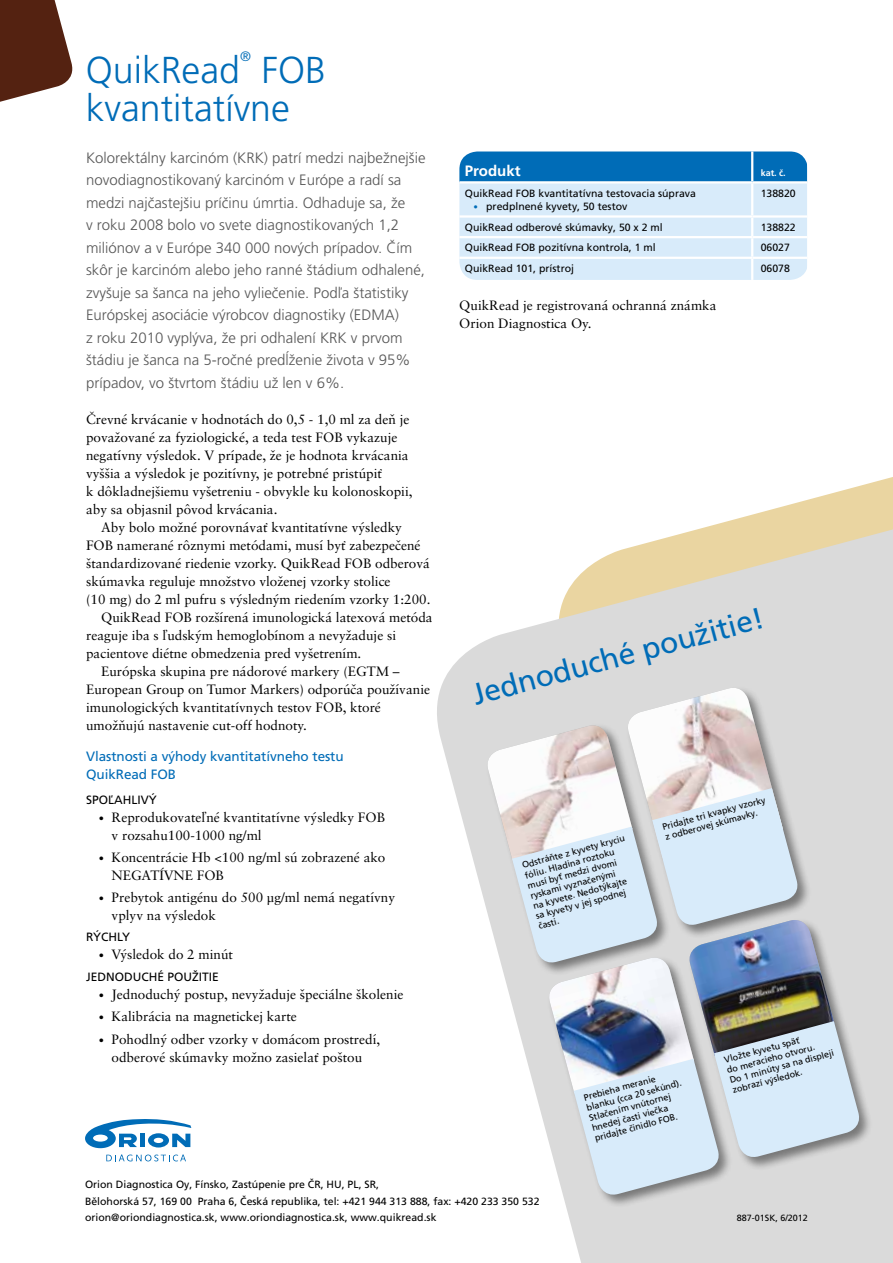
<style>
.page{position:relative;width:893px;height:1263px;background:#fff}
.page>*{position:absolute;margin:0;border:0;box-sizing:border-box;transform-origin:0 0}
.t1{font:300 37.5px/37.5px "Frutiger LT Pro";color:#006cb7}
.t2{font:30px "Frutiger LT Pro";color:#006cb7}
.t3{font:300 15px/22.5px "Frutiger LT Pro";color:#565656}
.t4{font:700 15px "Frutiger LT Pro";color:#fff}
.t5{font:300 13.65px "Frutiger LT Pro";color:#006cb7}
.t6{font:13.5px/18px "Sabon CE";color:#000}
.t7{font:13.5px/18px "Frutiger LT Pro";letter-spacing:-.005em;color:#006cb7}
.t8{font:12px "Frutiger LT Pro";color:#000}
.t9{font:10.5px/16.5px "Frutiger LT Pro";color:#000}
.t10{font:9px/10.5px "Frutiger LT Pro";color:#000}
.t11{font:700 9px "Frutiger LT Pro";color:#fff}
.s1{font-family:"Sabon LT Std";font-size:10.5px}
.s2{font-size:9px;color:#006cb7}
</style>
<div class="page">
<svg style="left:437px;top:477px;width:456px;height:786px;fill:#dadada"></svg>
<svg style="left:0;top:0;width:73px;height:102px"></svg>
<div style="left:547px;top:956px;width:185px;height:252px;background:#000;opacity:.45"></div>
<div style="left:688px;top:918px;width:185px;height:253px;background:#000;opacity:.45"></div>
<svg style="left:484px;top:688px;width:379px;height:510px"></svg>
<svg style="left:85px;top:1119px;width:106px;height:29px"></svg>
<svg style="left:106px;top:1154px;width:80px;height:7px"></svg>
<svg style="left:459px;top:151px;width:348px;height:129px;background:#a8ceea"></svg>
<hr style="left:459px;top:257px;width:293px;height:2px;background:#fff">
<hr style="left:752px;top:257px;width:55px;height:2px;background:#fff">
<hr style="left:751px;top:259px;width:2px;height:21px;background:#fff">
<hr style="left:459px;top:181px;width:293px;height:2px;background:#fff">
<hr style="left:752px;top:181px;width:55px;height:2px;background:#fff">
<h1 class="t1" style="left:86px;top:52px;width:156px">QuikRead</h1>
<p class="t5" style="left:240px;top:49px;width:12px">®</p>
<h1 class="t1" style="left:86px;top:52px;width:242px;text-indent:176px">FOB kvantitatívne</h1>
<p class="t3" style="left:86px;top:146px;width:341px">Kolorektálny karcinóm (KRK) patrí medzi najbežnejšie novodiagnostikovaný karcinóm v Európe a radí sa medzi najčastejšiu príčinu úmrtia. Odhaduje sa, že<br>v roku 2008 bolo vo svete diagnostikovaných 1,2 miliónov a v Európe 340 000 nových prípadov. Čím skôr je karcinóm alebo jeho ranné štádium odhalené, zvyšuje sa šanca na jeho vyliečenie. Podľa štatistiky Európskej asociácie výrobcov diagnostiky (EDMA)<br>z roku 2010 vyplýva, že pri odhalení KRK v prvom štádiu je šanca na 5-ročné predĺženie života v 95% prípadov, vo štvrtom štádiu už len v 6%.</p>
<p class="t6" style="left:86px;top:410px;width:328px">Črevné krvácanie v hodnotách do 0,5 - 1,0 ml za deň je považované za fyziologické, a teda test FOB vykazuje negatívny výsledok. V prípade, že je hodnota krvácania vyššia a výsledok je pozitívny, je potrebné pristúpiť<br>k dôkladnejšiemu vyšetreniu - obvykle ku kolonoskopii, aby sa objasnil pôvod krvácania.</p>
<p class="t6" style="left:101px;top:518px;width:302px">Aby bolo možné porovnávať kvantitatívne výsledky</p>
<p class="t6" style="left:86px;top:536px;width:336px">FOB namerané rôznymi metódami, musí byť zabezpečené</p>
<p class="t6" style="left:86px;top:554px;width:345px">štandardizované riedenie vzorky. QuikRead FOB odberová</p>
<p class="t6" style="left:86px;top:572px;width:306px">skúmavka reguluje množstvo vloženej vzorky stolice</p>
<p class="t6" style="left:86px;top:590px;width:346px">(10 mg) do 2 ml pufru s výsledným riedením vzorky 1:200.</p>
<p class="t6" style="left:101px;top:608px;width:333px">QuikRead FOB rozšírená imunologická latexová metóda</p>
<p class="t6" style="left:86px;top:626px;width:312px">reaguje iba s ľudským hemoglobínom a nevyžaduje si</p>
<p class="t6" style="left:86px;top:644px;width:277px">pacientove diétne obmedzenia pred vyšetrením.</p>
<p class="t6" style="left:101px;top:662px;width:300px">Európska skupina pre nádorové markery (EGTM –</p>
<p class="t6" style="left:86px;top:680px;width:345px">European Group on Tumor Markers) odporúča používanie</p>
<p class="t6" style="left:86px;top:698px;width:296px">imunologických kvantitatívnych testov FOB, ktoré</p>
<p class="t6" style="left:86px;top:716px;width:222px">umožňujú nastavenie cut-off hodnoty.</p>
<p class="t7" style="left:86px;top:747px;width:259px">Vlastnosti a výhody kvantitatívneho testu<br>QuikRead FOB</p>
<p class="t8" style="left:86px;top:792px;width:72px">SPOĽAHLIVÝ</p>
<p class="t6" style="left:112px;top:808px;width:275px;text-indent:-13px"><span class="s1">•</span> Reprodukovateľné kvantitatívne výsledky FOB v rozsahu100-1000 ng/ml</p>
<p class="t6" style="left:112px;top:848px;width:275px;text-indent:-13px"><span class="s1">•</span> Koncentrácie Hb &lt;100 ng/ml sú zobrazené ako<br>NEGATÍVNE FOB</p>
<p class="t6" style="left:112px;top:888px;width:285px;text-indent:-13px"><span class="s1">•</span> Prebytok antigénu do 500 μg/ml nemá negatívny vplyv na výsledok</p>
<p class="t8" style="left:86px;top:930px;width:46px">RÝCHLY</p>
<p class="t6" style="left:99px;top:945px;width:136px"><span class="s1">•</span> Výsledok do 2 minút</p>
<p class="t8" style="left:86px;top:970px;width:134px">JEDNODUCHÉ POUŽITIE</p>
<p class="t6" style="left:99px;top:985px;width:306px"><span class="s1">•</span> Jednoduchý postup, nevyžaduje špeciálne školenie</p>
<p class="t6" style="left:99px;top:1007px;width:200px"><span class="s1">•</span> Kalibrácia na magnetickej karte</p>
<p class="t6" style="left:99px;top:1030px;width:283px;text-align:center"><span class="s1">•</span> Pohodlný odber vzorky v domácom prostredí, odberové skúmavky možno zasielať poštou</p>
<p class="t4" style="left:465px;top:162px;width:57px">Produkt</p>
<p class="t11" style="left:761px;top:168px;width:27px">kat. č.</p>
<p class="t9" style="left:465px;top:185px;width:233px">QuikRead FOB kvantitatívna testovacia súprava</p>
<p class="t9" style="left:473px;top:198px;width:155px"><span class="s2">•</span> predplnené kyvety, 50 testov</p>
<p class="t9" style="left:761px;top:185px;width:37px">138820</p>
<p class="t9" style="left:465px;top:219px;width:199px">QuikRead odberové skúmavky, 50 x 2 ml</p>
<p class="t9" style="left:761px;top:219px;width:37px">138822</p>
<p class="t9" style="left:465px;top:240px;width:192px">QuikRead FOB pozitívna kontrola, 1 ml</p>
<p class="t9" style="left:761px;top:240px;width:31px">06027</p>
<p class="t9" style="left:465px;top:260px;width:111px">QuikRead 101, prístroj</p>
<p class="t9" style="left:761px;top:260px;width:31px">06078</p>
<p class="t6" style="left:459px;top:296px;width:259px">QuikRead je registrovaná ochranná známka<br>Orion Diagnostica Oy.</p>
<h2 class="t2" style="left:469px;top:678px;width:302px;rotate:-15deg">Jednoduché použitie!</h2>
<p class="t10" style="left:521px;top:860px;width:108px;rotate:-15deg">Odstráňte z kyvety kryciu fóliu. Hladina roztoku musí byť medzi dvomi ryskami vyznačenými<br>na kyvete. Nedotýkajte sa kyvety v jej spodnej časti.</p>
<p class="t10" style="left:661px;top:822px;width:108px;rotate:-15deg">Pridajte tri kvapky vzorky z odberovej skúmavky.</p>
<p class="t10" style="left:583px;top:1092px;width:100px;rotate:-15deg">Prebieha meranie blanku (cca 20 sekúnd).<br>Stlačením vnútornej hnedej časti viečka pridajte činidlo FOB.</p>
<p class="t10" style="left:723px;top:1055px;width:109px;rotate:-15deg">Vložte kyvetu späť<br>do meracieho otvoru.<br>Do 1 minúty sa na displeji zobrazí výsledok.</p>
<p class="t9" style="left:85px;top:1176px;width:456px">Orion Diagnostica Oy, Fínsko, Zastúpenie pre ČR, HU, PL, SR,<br>Bělohorská 57, 169 00 Praha 6, Česká republika, tel: +421 944 313 888, fax: +420 233 350 532 orion@oriondiagnostica.sk, www.oriondiagnostica.sk, www.quikread.sk</p>
<p class="t10" style="left:737px;top:1213px;width:73px">887-01SK, 6/2012</p>
</div>
